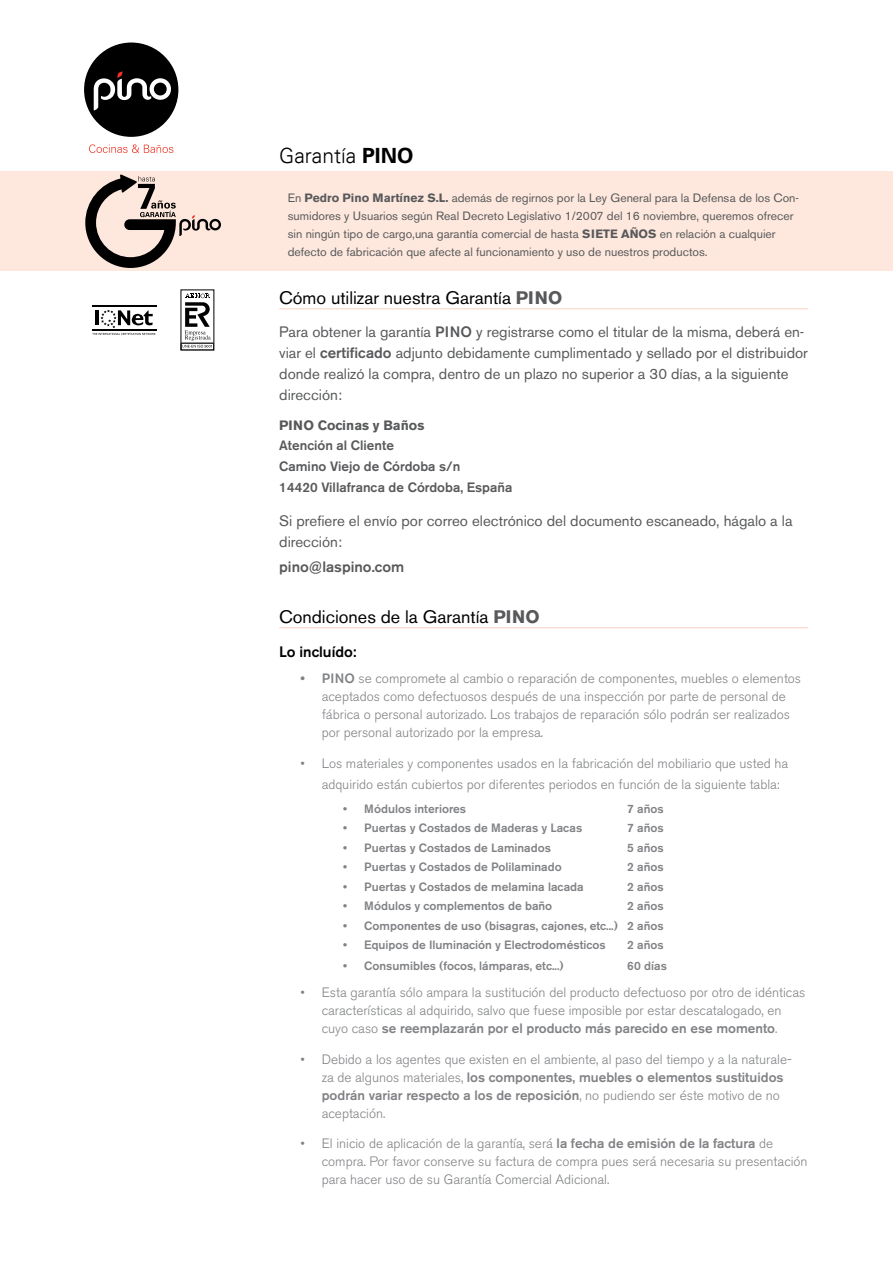
<style>
.page{position:relative;width:893px;height:1263px;background:#fff}
.page>*{position:absolute;margin:0;border:0;box-sizing:border-box;transform-origin:0 0}
.t1{font:300 21px "Univers LT";color:#000}
.t2{font:18px "Akzidenz Grotesk BE";color:#000}
.t3{font:15px/21px "Akzidenz Grotesk BE";color:#58595b}
.t4{font:500 15px "Akzidenz Grotesk BE";color:#58595b}
.t5{font:500 15px "Akzidenz Grotesk BE";color:#000}
.t6{font:300 13.5px/18px "Akzidenz Grotesk BE";color:#808285}
.t7{font:500 13.5px/20.7px "Akzidenz Grotesk BE";color:#58595b}
.t8{font:700 13.5px "Akzidenz Grotesk BE";color:#58595b}
.t9{font:500 12px "Akzidenz Grotesk BE";color:#808285}
.t10{font:12px/18px "Akzidenz Grotesk BE";color:#58595b}
.s1{font-weight:700}
.s2{font-weight:700;color:#58595b}
.s3{font-weight:500}
</style>
<div class="page">
<div style="left:0;top:172px;width:893px;height:99px;background:#fee8dd"></div>
<svg style="left:85px;top:174px;width:136px;height:94px"></svg>
<div style="left:84px;top:43px;width:94px;height:94px;background:#000;border-radius:50%"></div>
<svg style="left:94px;top:71px;width:77px;height:39px"></svg>
<svg style="left:89px;top:144px;width:84px;height:9px"></svg>
<hr style="left:279px;top:308px;width:529px;height:1px;background:#fdd4c2">
<hr style="left:279px;top:627px;width:529px;height:1px;background:#fdd4c2">
<hr style="left:92px;top:305px;width:64px;height:2px;background:#000">
<svg style="left:92px;top:310px;width:64px;height:25px"></svg>
<svg style="left:183px;top:293px;width:29px;height:55px"></svg>
<h1 class="t1" style="left:279px;top:143px;width:136px">Garantía <span class="s1">PINO</span></h1>
<p class="t10" style="left:288px;top:189px;width:513px">En <span class="s1">Pedro Pino Martínez S.L.</span> además de regirnos por la Ley General para la Defensa de los Con&shy;sumidores y Usuarios según Real Decreto Legislativo 1/2007 del 16 noviembre, queremos ofrecer sin ningún tipo de cargo,una garantía comercial de hasta <span class="s1">SIETE AÑOS</span> en relación a cualquier defecto de fabricación que afecte al funcionamiento y uso de nuestros productos.</p>
<h2 class="t2" style="left:279px;top:287px;width:285px">Cómo utilizar nuestra Garantía <span class="s2">PINO</span></h2>
<p class="t3" style="left:279px;top:322px;width:530px">Para obtener la garantía <span class="s3">PINO</span> y registrarse como el titular de la misma, deberá en&shy;viar el <span class="s3">certificado</span> adjunto debidamente cumplimentado y sellado por el distribuidor donde realizó la compra, dentro de un plazo no superior a 30 días, a la siguiente dirección:</p>
<p class="t8" style="left:279px;top:417px;width:147px">PINO Cocinas y Baños</p>
<p class="t7" style="left:279px;top:435px;width:235px">Atención al Cliente<br>Camino Viejo de Córdoba s/n<br>14420 Villafranca de Córdoba, España</p>
<p class="t3" style="left:279px;top:510px;width:515px">Si prefiere el envío por correo electrónico del documento escaneado, hágalo a la dirección:</p>
<p class="t4" style="left:279px;top:557px;width:126px">pino@laspino.com</p>
<h2 class="t2" style="left:279px;top:606px;width:262px">Condiciones de la Garantía <span class="s2">PINO</span></h2>
<p class="t5" style="left:279px;top:642px;width:79px">Lo incluído:</p>
<p class="t6" style="left:322px;top:670px;width:481px;text-indent:-21px"><span class="s3">• PINO</span> se compromete al cambio o reparación de componentes, muebles o elementos aceptados como defectuosos después de una inspección por parte de personal de fábrica o personal autorizado. Los trabajos de reparación sólo podrán ser realizados por personal autorizado por la empresa.</p>
<p class="t6" style="left:322px;top:753px;width:468px;line-height:21px;text-indent:-21px">• Los materiales y componentes usados en la fabricación del mobiliario que usted ha adquirido están cubiertos por diferentes periodos en función de la siguiente tabla:</p>
<p class="t9" style="left:343px;top:801px;width:124px">• Módulos interiores</p>
<p class="t9" style="left:627px;top:801px;width:38px">7 años</p>
<p class="t9" style="left:343px;top:821px;width:241px">• Puertas y Costados de Maderas y Lacas</p>
<p class="t9" style="left:627px;top:821px;width:38px">7 años</p>
<p class="t9" style="left:343px;top:840px;width:210px">• Puertas y Costados de Laminados</p>
<p class="t9" style="left:627px;top:840px;width:38px">5 años</p>
<p class="t9" style="left:343px;top:860px;width:220px">• Puertas y Costados de Polilaminado</p>
<p class="t9" style="left:627px;top:860px;width:38px">2 años</p>
<p class="t9" style="left:343px;top:879px;width:242px">• Puertas y Costados de melamina lacada</p>
<p class="t9" style="left:627px;top:879px;width:38px">2 años</p>
<p class="t9" style="left:343px;top:899px;width:211px">• Módulos y complementos de baño</p>
<p class="t9" style="left:627px;top:899px;width:38px">2 años</p>
<p class="t9" style="left:343px;top:918px;width:322px">• Componentes de uso (bisagras, cajones, etc...) 2 años</p>
<p class="t9" style="left:343px;top:938px;width:264px">• Equipos de Iluminación y Electrodomésticos</p>
<p class="t9" style="left:627px;top:938px;width:38px">2 años</p>
<p class="t9" style="left:343px;top:959px;width:222px">• Consumibles (focos, lámparas, etc...)</p>
<p class="t9" style="left:627px;top:959px;width:41px">60 días</p>
<p class="t6" style="left:300px;top:983px;width:506px;text-align:center">• Esta garantía sólo ampara la sustitución del producto defectuoso por otro de idénticas características al adquirido, salvo que fuese imposible por estar descatalogado, en<br>cuyo caso <span class="s3">se reemplazarán por el producto más parecido en ese momento</span>.</p>
<p class="t6" style="left:322px;top:1050px;width:472px;text-indent:-21px">• Debido a los agentes que existen en el ambiente, al paso del tiempo y a la naturale&shy;za de algunos materiales, <span class="s3">los componentes, muebles o elementos sustituidos podrán variar respecto a los de reposición</span>, no pudiendo ser éste motivo de no aceptación.</p>
<p class="t6" style="left:322px;top:1135px;width:487px;text-indent:-21px">• El inicio de aplicación de la garantía, será <span class="s3">la fecha de emisión de la factura</span> de compra. Por favor conserve su factura de compra pues será necesaria su presentación para hacer uso de su Garantía Comercial Adicional.</p>
</div>
